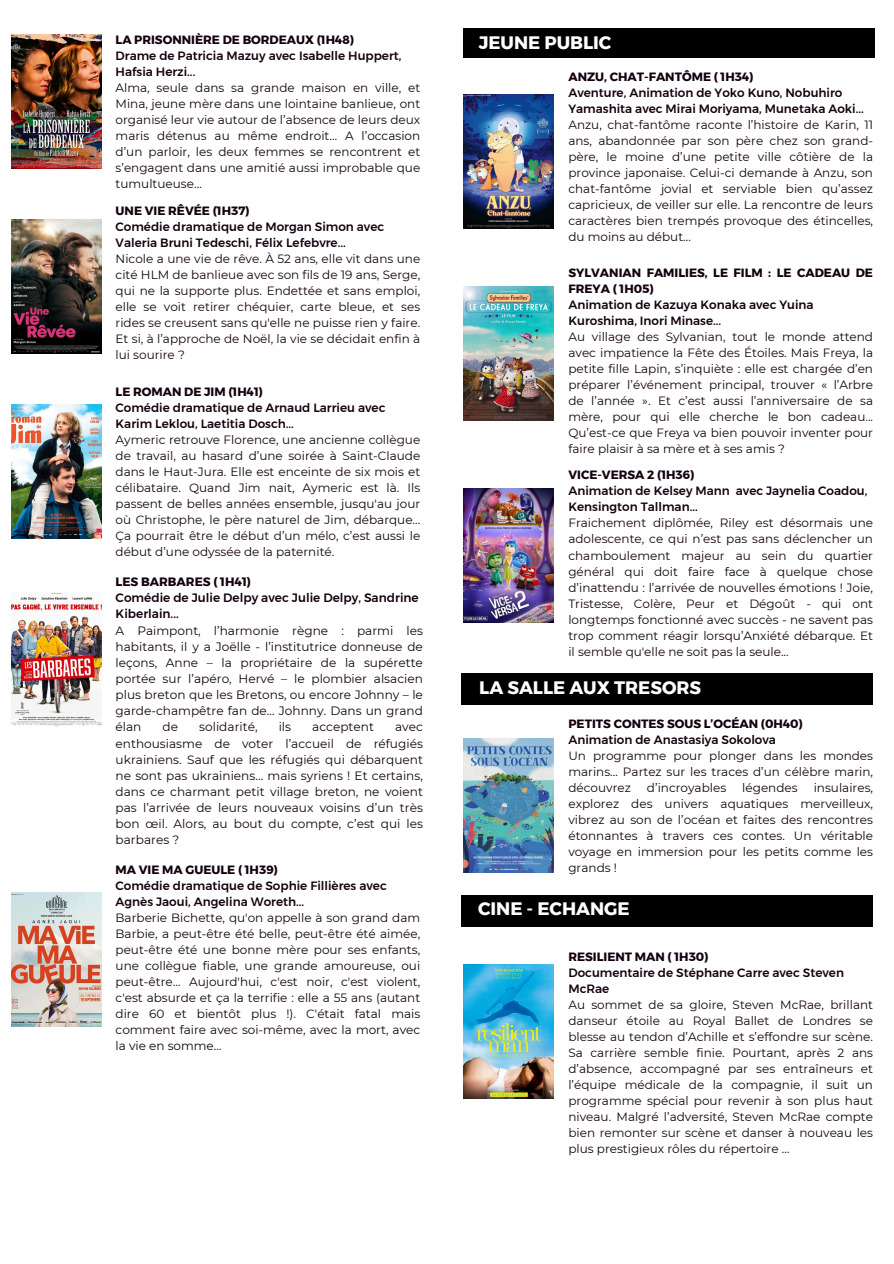
<style>
.page{position:relative;width:894px;height:1264px;background:#fff}
.page>*{position:absolute;margin:0;border:0;box-sizing:border-box;transform-origin:0 0}
.t1{font:700 18px "Montserrat";color:#fff}
.t2{font:12.15px/16.2px "Montserrat";color:#14000f;text-align:justify}
.t3{font:500 12.15px/16.2px "Montserrat";color:#14000f}
.t4{font:700 12.15px "Montserrat";color:#14000f}
.t5{font:12px/16px "Montserrat";color:#14000f;text-align:justify}
.t6{font:500 12px/16px "Montserrat";color:#14000f}
.t7{font:700 12px/16px "Montserrat";color:#14000f}
</style>
<div class="page">
<img style="left:12px;top:34px;width:90px;height:134px">
<img style="left:12px;top:219px;width:90px;height:134px">
<img style="left:12px;top:404px;width:90px;height:134px">
<img style="left:463px;top:489px;width:90px;height:134px">
<div style="left:463px;top:29px;width:411px;height:29px;background:#000"></div>
<img style="left:12px;top:592px;width:90px;height:134px">
<img style="left:12px;top:892px;width:90px;height:134px">
<img style="left:463px;top:94px;width:90px;height:134px">
<img style="left:463px;top:286px;width:90px;height:134px">
<div style="left:461px;top:673px;width:411px;height:31px;background:#000"></div>
<img style="left:463px;top:738px;width:90px;height:134px">
<div style="left:461px;top:894px;width:411px;height:32px;background:#000"></div>
<img style="left:463px;top:964px;width:90px;height:134px">
<p class="t7" style="left:115px;top:32px;width:240px">LA PRISONNIÈRE DE BORDEAUX (1H48)</p>
<p class="t6" style="left:115px;top:48px;width:287px">Drame de Patricia Mazuy avec Isabelle Huppert,<br>Hafsia Herzi...</p>
<p class="t5" style="left:115px;top:80px;width:306px">Alma, seule dans sa grande maison en ville, et Mina, jeune mère dans une lointaine banlieue, ont organisé leur vie autour de l’absence de leurs deux maris détenus au même endroit… A l’occasion d’un parloir, les deux femmes se rencontrent et s’engagent dans une amitié aussi improbable que tumultueuse…</p>
<p class="t7" style="left:115px;top:202px;width:135px">UNE VIE RÊVÉE (1H37)</p>
<p class="t6" style="left:115px;top:218px;width:270px">Comédie dramatique de Morgan Simon avec<br>Valeria Bruni Tedeschi, Félix Lefebvre...</p>
<p class="t5" style="left:115px;top:250px;width:306px">Nicole a une vie de rêve. À 52 ans, elle vit dans une cité HLM de banlieue avec son fils de 19 ans, Serge, qui ne la supporte plus. Endettée et sans emploi, elle se voit retirer chéquier, carte bleue, et ses rides se creusent sans qu'elle ne puisse rien y faire.<br>Et si, à l’approche de Noël, la vie se décidait enfin à lui sourire ?</p>
<p class="t7" style="left:115px;top:384px;width:149px">LE ROMAN DE JIM (1H41)</p>
<p class="t6" style="left:115px;top:400px;width:271px">Comédie dramatique de Arnaud Larrieu avec<br>Karim Leklou, Laetitia Dosch...</p>
<p class="t5" style="left:115px;top:432px;width:306px">Aymeric retrouve Florence, une ancienne collègue de travail, au hasard d’une soirée à Saint-Claude dans le Haut-Jura. Elle est enceinte de six mois et célibataire. Quand Jim nait, Aymeric est là. Ils passent de belles années ensemble, jusqu'au jour où Christophe, le père naturel de Jim, débarque...<br>Ça pourrait être le début d’un mélo, c’est aussi le début d’une odyssée de la paternité.</p>
<p class="t4" style="left:115px;top:574px;width:137px">LES BARBARES ( 1H41)</p>
<p class="t3" style="left:115px;top:589px;width:304px">Comédie de Julie Delpy avec Julie Delpy, Sandrine<br>Kiberlain...</p>
<p class="t2" style="left:115px;top:622px;width:309px">A Paimpont, l’harmonie règne : parmi les habitants, il y a Joëlle - l’institutrice donneuse de leçons, Anne – la propriétaire de la supérette portée sur l’apéro, Hervé – le plombier alsacien plus breton que les Bretons, ou encore Johnny – le garde-champêtre fan de… Johnny. Dans un grand élan</p>
<p class="t2" style="left:163px;top:719px;width:17px">de</p>
<p class="t2" style="left:199px;top:719px;width:60px">solidarité,</p>
<p class="t2" style="left:279px;top:719px;width:14px">ils</p>
<p class="t2" style="left:312px;top:719px;width:63px">acceptent</p>
<p class="t2" style="left:115px;top:719px;width:309px;text-indent:279px">avec enthousiasme de voter l’accueil de réfugiés ukrainiens. Sauf que les réfugiés qui débarquent ne sont pas ukrainiens… mais syriens ! Et certains, dans ce charmant petit village breton, ne voient pas l’arrivée de leurs nouveaux voisins d’un très bon œil. Alors, au bout du compte, c’est qui les barbares ?</p>
<p class="t7" style="left:115px;top:862px;width:164px">MA VIE MA GUEULE ( 1H39)</p>
<p class="t6" style="left:115px;top:878px;width:272px">Comédie dramatique de Sophie Fillières avec<br>Agnès Jaoui, Angelina Woreth...</p>
<p class="t5" style="left:115px;top:910px;width:306px">Barberie Bichette, qu'on appelle à son grand dam Barbie, a peut-être été belle, peut-être été aimée, peut-être été une bonne mère pour ses enfants, une collègue fiable, une grande amoureuse, oui peut-être… Aujourd'hui, c'est noir, c'est violent, c'est absurde et ça la terrifie : elle a 55 ans (autant dire 60 et bientôt plus !). C'était fatal mais comment faire avec soi-même, avec la mort, avec la vie en somme…</p>
<p class="t1" style="left:478px;top:32px;width:134px">JEUNE PUBLIC</p>
<p class="t7" style="left:568px;top:68px;width:187px">ANZU, CHAT-FANTÔME ( 1H34)</p>
<p class="t6" style="left:568px;top:84px;width:297px">Aventure, Animation de Yoko Kuno, Nobuhiro<br>Yamashita avec Mirai Moriyama, Munetaka Aoki...</p>
<p class="t5" style="left:568px;top:116px;width:306px">Anzu, chat-fantôme raconte l’histoire de Karin, 11 ans, abandonnée par son père chez son grand&shy;père, le moine d’une petite ville côtière de la province japonaise. Celui-ci demande à Anzu, son chat-fantôme jovial et serviable bien qu’assez capricieux, de veiller sur elle. La rencontre de leurs caractères bien trempés provoque des étincelles, du moins au début...</p>
<p class="t7" style="left:568px;top:264px;width:306px">SYLVANIAN FAMILIES, LE FILM : LE CADEAU DE<br>FREYA ( 1H05)</p>
<p class="t6" style="left:568px;top:296px;width:247px">Animation de Kazuya Konaka avec Yuina<br>Kuroshima, Inori Minase...</p>
<p class="t5" style="left:568px;top:328px;width:306px">Au village des Sylvanian, tout le monde attend avec impatience la Fête des Étoiles. Mais Freya, la petite fille Lapin, s’inquiète : elle est chargée d’en préparer l’événement principal, trouver « l’Arbre de l’année ». Et c’est aussi l’anniversaire de sa mère, pour qui elle cherche le bon cadeau...<br>Qu’est-ce que Freya va bien pouvoir inventer pour faire plaisir à sa mère et à ses amis ?</p>
<p class="t7" style="left:568px;top:467px;width:128px">VICE-VERSA 2 (1H36)</p>
<p class="t6" style="left:568px;top:483px;width:300px">Animation de Kelsey Mann avec Jaynelia Coadou,<br>Kensington Tallman...</p>
<p class="t5" style="left:568px;top:515px;width:306px">Fraichement diplômée, Riley est désormais une adolescente, ce qui n’est pas sans déclencher un chamboulement majeur au sein du quartier général qui doit faire face à quelque chose d’inattendu : l’arrivée de nouvelles émotions ! Joie, Tristesse, Colère, Peur et Dégoût - qui ont longtemps fonctionné avec succès - ne savent pas trop comment réagir lorsqu’Anxiété débarque. Et il semble qu'elle ne soit pas la seule...</p>
<h1 class="t1" style="left:479px;top:676px;width:223px">LA SALLE AUX TRESORS</h1>
<p class="t7" style="left:568px;top:715px;width:236px">PETITS CONTES SOUS L’OCÉAN (0H40)</p>
<p class="t6" style="left:568px;top:731px;width:209px">Animation de Anastasiya Sokolova</p>
<p class="t5" style="left:568px;top:747px;width:306px">Un programme pour plonger dans les mondes marins… Partez sur les traces d’un célèbre marin, découvrez</p>
<p class="t5" style="left:646px;top:779px;width:81px">d’incroyables</p>
<p class="t5" style="left:742px;top:779px;width:57px">légendes</p>
<p class="t5" style="left:568px;top:779px;width:306px;text-indent:245px">insulaires, explorez des univers aquatiques merveilleux, vibrez au son de l’océan et faites des rencontres étonnantes à travers ces contes. Un véritable voyage en immersion pour les petits comme les grands !</p>
<h1 class="t1" style="left:478px;top:897px;width:153px">CINE - ECHANGE</h1>
<p class="t7" style="left:568px;top:948px;width:142px">RESILIENT MAN ( 1H30)</p>
<p class="t6" style="left:568px;top:964px;width:277px">Documentaire de Stéphane Carre avec Steven<br>McRae</p>
<p class="t5" style="left:568px;top:996px;width:306px">Au sommet de sa gloire, Steven McRae, brillant danseur étoile au Royal Ballet de Londres se blesse au tendon d’Achille et s’effondre sur scène.<br>Sa carrière semble finie. Pourtant, après 2 ans d’absence, accompagné par ses entraîneurs et l’équipe médicale de la compagnie, il suit un programme spécial pour revenir à son plus haut niveau. Malgré l’adversité, Steven McRae compte bien remonter sur scène et danser à nouveau les plus prestigieux rôles du répertoire …</p>
</div>
